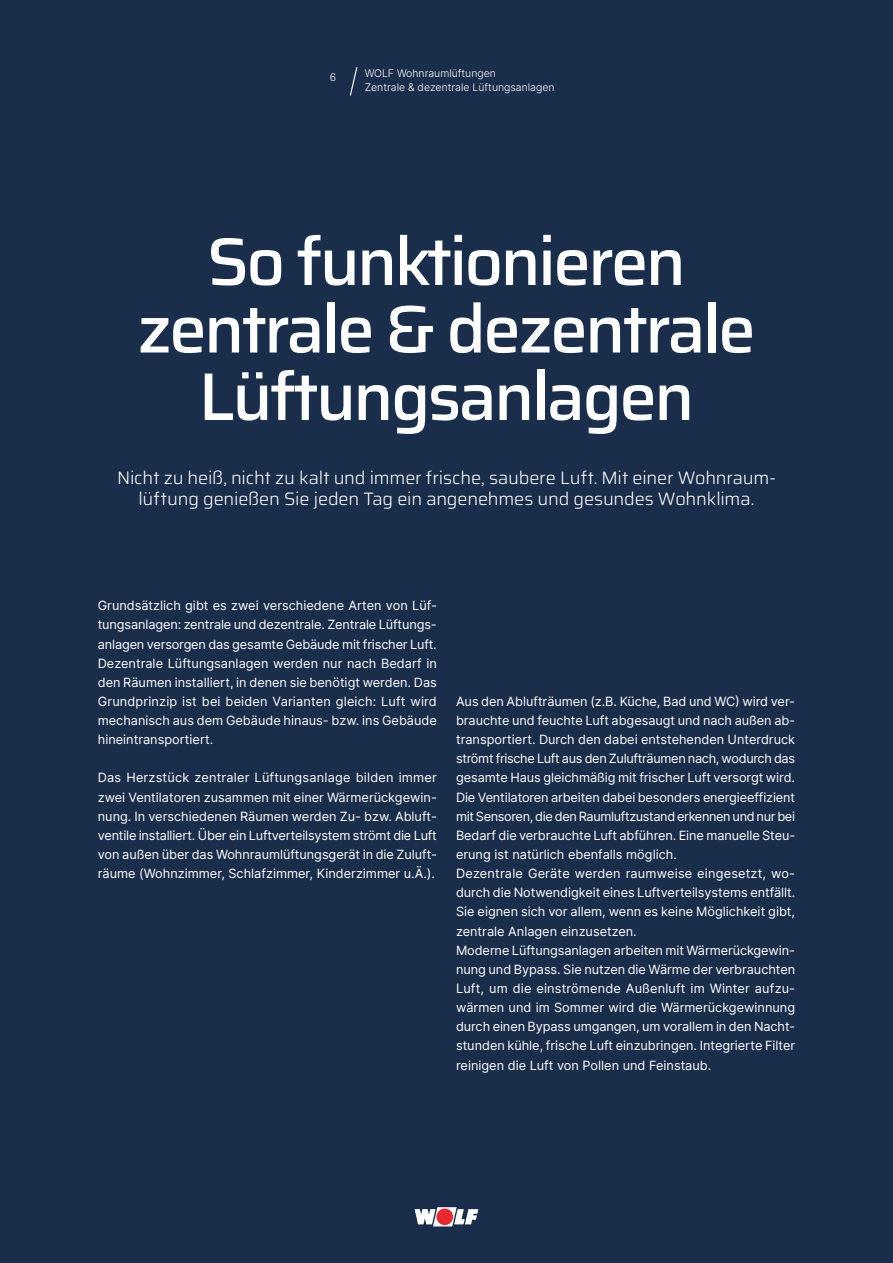
<style>
.page{position:relative;width:893px;height:1263px;background:#1a2e4b}
.page>*{position:absolute;margin:0;border:0;box-sizing:border-box;transform-origin:0 0}
.t1{font:500 67.5px/67.5px "Saira";letter-spacing:-.04em;color:#fff;text-align:center}
.t2{font:300 18px/21.6px "Saira";letter-spacing:-.01em;color:#fff;text-align:center}
.t3{font:12.75px/19.2px "Inter";letter-spacing:-.005em;color:#fff;text-align:justify}
.t4{font:300 10.5px/13.5px "Inter";color:#fff}
</style>
<div class="page">
<svg style="left:415px;top:1207px;width:63px;height:19px"></svg>
<div style="left:436px;top:1208px;width:17px;height:17px;background:#e62a32;border-radius:50%"></div>
<svg style="left:349px;top:67px;width:9px;height:29px"></svg>
<p class="t4" style="left:330px;top:71px;width:8px">6</p>
<p class="t4" style="left:365px;top:66px;width:191px">WOLF Wohnraumlüftungen<br>Zentrale &amp; dezentrale Lüftungsanlagen</p>
<h1 class="t1" style="left:137px;top:225px;width:620px">So funktionieren zentrale &amp; dezentrale<br>Lüftungsanlagen</h1>
<h2 class="t2" style="left:117px;top:466px;width:660px">Nicht zu heiß, nicht zu kalt und immer frische, saubere Luft. Mit einer Wohnraum&shy;lüftung genießen Sie jeden Tag ein angenehmes und gesundes Wohnklima.</h2>
<p class="t3" style="left:98px;top:596px;width:341px">Grundsätzlich gibt es zwei verschiedene Arten von Lüf&shy;tungsanlagen: zentrale und dezentrale. Zentrale Lüftungs&shy;anlagen versorgen das gesamte Gebäude mit frischer Luft.<br>Dezentrale Lüftungsanlagen werden nur nach Bedarf in den Räumen installiert, in denen sie benötigt werden. Das Grundprinzip ist bei beiden Varianten gleich: Luft wird mechanisch aus dem Gebäude hinaus- bzw. ins Gebäude hineintransportiert.</p>
<p class="t3" style="left:98px;top:768px;width:341px">Das Herzstück zentraler Lüftungsanlage bilden immer zwei Ventilatoren zusammen mit einer Wärmerückgewin&shy;nung. In verschiedenen Räumen werden Zu- bzw. Abluft&shy;ventile installiert. Über ein Luftverteilsystem strömt die Luft von außen über das Wohnraumlüftungsgerät in die Zuluft&shy;räume (Wohnzimmer, Schlafzimmer, Kinderzimmer u.Ä.).</p>
<p class="t3" style="left:456px;top:691px;width:341px;text-align:left">Aus den Ablufträumen (z.B. Küche, Bad und WC) wird ver&shy;brauchte und feuchte Luft abgesaugt und nach außen ab&shy;transportiert. Durch den dabei entstehenden Unterdruck strömt frische Luft aus den Zulufträumen nach, wodurch das gesamte Haus gleichmäßig mit frischer Luft versorgt wird.<br>Die Ventilatoren arbeiten dabei besonders energieeffizient mit Sensoren, die den Raumluftzustand erkennen und nur bei Bedarf die verbrauchte Luft abführen. Eine manuelle Steu&shy;erung ist natürlich ebenfalls möglich.<br>Dezentrale Geräte werden raumweise eingesetzt, wo&shy;durch die Notwendigkeit eines Luftverteilsystems entfällt.<br>Sie eignen sich vor allem, wenn es keine Möglichkeit gibt, zentrale Anlagen einzusetzen.<br>Moderne Lüftungsanlagen arbeiten mit Wärmerückgewin&shy;nung und Bypass. Sie nutzen die Wärme der verbrauchten Luft, um die einströmende Außenluft im Winter aufzu&shy;wärmen und im Sommer wird die Wärmerückgewinnung durch einen Bypass umgangen, um vorallem in den Nacht&shy;stunden kühle, frische Luft einzubringen. Integrierte Filter reinigen die Luft von Pollen und Feinstaub.</p>
</div>
